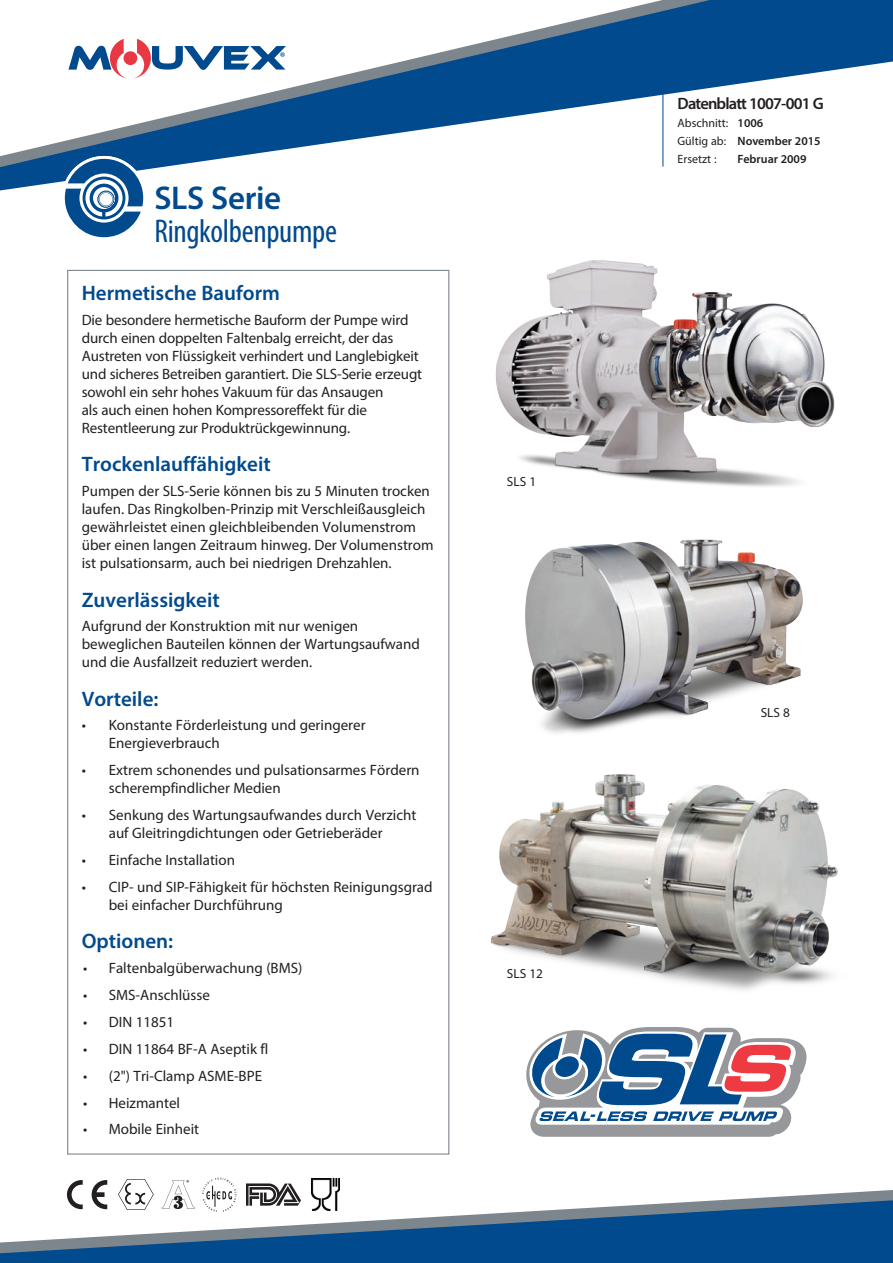
<style>
.page{position:relative;width:893px;height:1263px;background:#fff}
.page>*{position:absolute;margin:0;border:0;box-sizing:border-box;transform-origin:0 0}
.t1{font:condensed 33px "Myriad Pro";letter-spacing:-.01em;color:#004a8d}
.t2{font:600 33px "Myriad Pro";letter-spacing:-.01em;color:#004a8d}
.t3{font:600 21px "Myriad Pro";color:#004a8d}
.t4{font:600 16.5px "Myriad Pro";letter-spacing:-.05em;color:#231f20}
.t5{font:15px/18px "Myriad Pro";color:#231f20}
.t6{font:13.2px "Myriad Pro";color:#231f20}
.t7{font:12px/18px "Myriad Pro";color:#231f20}
.t8{font:600 12px "Myriad Pro";color:#231f20}
.s1{font-weight:600}
</style>
<div class="page">
<svg style="left:122px;top:1179px;width:28px;height:9px"></svg>
<svg style="left:171px;top:1180px;width:18px;height:8px"></svg>
<svg style="left:203px;top:1177px;width:31px;height:11px"></svg>
<img style="left:311px;top:1178px;width:29px;height:10px">
<svg style="left:68px;top:1180px;width:15px;height:8px"></svg>
<svg style="left:93px;top:1180px;width:14px;height:8px"></svg>
<svg style="left:246px;top:1183px;width:48px;height:5px"></svg>
<svg style="left:0;top:0;width:893px;height:191px"></svg>
<svg style="left:0;top:0;width:766px;height:173px"></svg>
<div style="left:0;top:1255px;width:893px;height:8px;background:#004a8d"></div>
<svg style="left:0;top:1188px;width:893px;height:67px"></svg>
<svg style="left:526px;top:1027px;width:281px;height:110px"></svg>
<img style="left:495px;top:260px;width:340px;height:227px">
<img style="left:525px;top:539px;width:278px;height:176px">
<img style="left:491px;top:715px;width:347px;height:276px">
<svg style="left:68px;top:39px;width:218px;height:39px"></svg>
<div style="left:62px;top:156px;width:84px;height:84px;background:#fff;border-radius:50%"></div>
<svg style="left:65px;top:159px;width:78px;height:78px"></svg>
<h1 class="t2" style="left:154px;top:177px;width:128px">SLS Serie</h1>
<h1 class="t1" style="left:154px;top:211px;width:184px">Ringkolbenpumpe</h1>
<h2 class="t3" style="left:82px;top:280px;width:200px">Hermetische Bauform</h2>
<p class="t5" style="left:82px;top:311px;width:342px">Die besondere hermetische Bauform der Pumpe wird durch einen doppelten Faltenbalg erreicht, der das Austreten von Flüssigkeit verhindert und Langlebigkeit und sicheres Betreiben garantiert. Die SLS-Serie erzeugt sowohl ein sehr hohes Vakuum für das Ansaugen<br>als auch einen hohen Kompressoreffekt für die Restentleerung zur Produktrückgewinnung.</p>
<h2 class="t3" style="left:82px;top:451px;width:191px">Trockenlauffähigkeit</h2>
<p class="t5" style="left:82px;top:482px;width:353px">Pumpen der SLS-Serie können bis zu 5 Minuten trocken laufen. Das Ringkolben-Prinzip mit Verschleißausgleich gewährleistet einen gleichbleibenden Volumenstrom über einen langen Zeitraum hinweg. Der Volumenstrom ist pulsationsarm, auch bei niedrigen Drehzahlen.</p>
<h2 class="t3" style="left:82px;top:586px;width:140px">Zuverlässigkeit</h2>
<p class="t5" style="left:82px;top:617px;width:340px">Aufgrund der Konstruktion mit nur wenigen beweglichen Bauteilen können der Wartungsaufwand und die Ausfallzeit reduziert werden.</p>
<h2 class="t3" style="left:82px;top:685px;width:78px">Vorteile:</h2>
<p class="t5" style="left:109px;top:716px;width:258px;text-indent:-27px">• Konstante Förderleistung und geringerer<br>Energieverbrauch</p>
<p class="t5" style="left:109px;top:761px;width:312px;text-indent:-27px">• Extrem schonendes und pulsationsarmes Fördern scherempfindlicher Medien</p>
<p class="t5" style="left:82px;top:806px;width:336px;text-align:center">• Senkung des Wartungsaufwandes durch Verzicht auf Gleitringdichtungen oder Getrieberäder</p>
<p class="t5" style="left:82px;top:851px;width:155px">• Einfache Installation</p>
<p class="t5" style="left:109px;top:878px;width:325px;text-indent:-27px">• CIP- und SIP-Fähigkeit für höchsten Reinigungsgrad bei einfacher Durchführung</p>
<h2 class="t3" style="left:82px;top:928px;width:93px">Optionen:</h2>
<p class="t5" style="left:83px;top:959px;width:221px">• Faltenbalgüberwachung (BMS)</p>
<p class="t5" style="left:83px;top:986px;width:128px">• SMS-Anschlüsse</p>
<p class="t5" style="left:83px;top:1012px;width:92px">• DIN 11851</p>
<p class="t5" style="left:83px;top:1039px;width:187px">• DIN 11864 BF-A Aseptik fl</p>
<p class="t5" style="left:83px;top:1066px;width:180px">• (2") Tri-Clamp ASME-BPE</p>
<p class="t5" style="left:83px;top:1093px;width:98px">• Heizmantel</p>
<p class="t5" style="left:83px;top:1120px;width:117px">• Mobile Einheit</p>
<p class="t6" style="left:507px;top:473px;width:31px">SLS 1</p>
<p class="t6" style="left:507px;top:965px;width:38px">SLS 12</p>
<p class="t4" style="left:678px;top:93px;width:148px">Datenblatt 1007-001 G</p>
<p class="t7" style="left:678px;top:114px;width:145px">Abschnitt: <span class="s1">1006<br></span>Gültig ab: <span class="s1">November 2015<br></span>Ersetzt :</p>
<p class="t8" style="left:738px;top:152px;width:70px">Februar 2009</p>
<p class="t6" style="left:761px;top:704px;width:31px">SLS 8</p>
</div>
